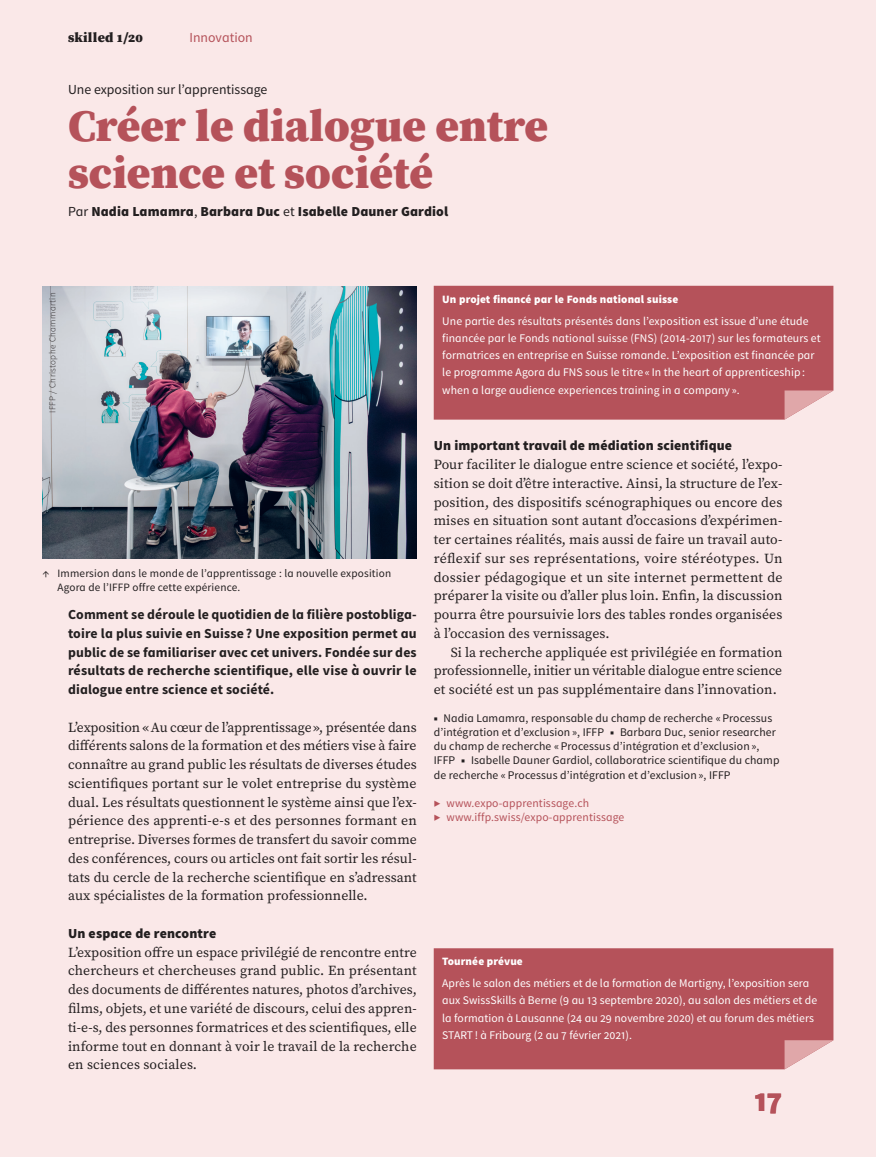
<style>
.page{position:relative;width:876px;height:1157px;background:#fae8e8}
.page>*{position:absolute;margin:0;border:0;box-sizing:border-box;transform-origin:0 0}
.t1{font:900 45px/47px "Source Serif Pro";color:#b5525a}
.t2{font:900 30px "Source Sans Pro";color:#b5525a}
.t3{font:13.8px/18.8px "Source Serif Pro";letter-spacing:.01em;color:#231f20;text-align:justify}
.t4{font:700 13.8px/18.8px "Source Sans Pro";letter-spacing:.01em;color:#231f20;text-align:justify}
.t5{font:900 13.8px "Source Sans Pro";letter-spacing:.01em;color:#231f20}
.t6{font:13.8px "Source Sans Pro";color:#231f20}
.t7{font:900 13.8px "Source Serif Pro";letter-spacing:.02em;color:#231f20}
.t8{font:13.8px "Source Sans Pro";color:#b5525a}
.t9{font:11.7px/17.2px "Source Sans Pro";letter-spacing:.01em;color:#fff}
.t10{font:11.7px/14.1px "Source Sans Pro";letter-spacing:.01em;color:#231f20}
.t11{font:11.7px/14.1px "Source Sans Pro";letter-spacing:.01em;color:#b5525a}
.t12{font:11.25px/14.1px "Source Sans Pro";letter-spacing:.015em;color:#231f20}
.t13{font:900 11.25px "Source Sans Pro";letter-spacing:.01em;color:#fff}
.t14{font:300 9px "Source Sans Pro";letter-spacing:.04em;color:#231f20}
.s1{font-weight:400}
.s2{font-weight:900}
</style>
<div class="page">
<img style="left:43px;top:286px;width:374px;height:272px">
<div style="left:434px;top:286px;width:399px;height:133px;background:#b5525a"></div>
<div style="left:434px;top:948px;width:399px;height:121px;background:#b5525a"></div>
<svg style="left:784px;top:390px;width:49px;height:29px"></svg>
<svg style="left:784px;top:1040px;width:49px;height:29px"></svg>
<p class="t7" style="left:68px;top:28px;width:76px">skilled 1/20</p>
<p class="t8" style="left:190px;top:29px;width:65px">Innovation</p>
<p class="t6" style="left:68px;top:81px;width:201px">Une exposition sur l’apprentissage</p>
<h1 class="t1" style="left:68px;top:101px;width:482px">Créer le dialogue entre science et société</h1>
<p class="t5" style="left:68px;top:202px;width:382px"><span class="s1">Par</span> Nadia Lamamra<span class="s1">,</span> Barbara Duc <span class="s1">et</span> Isabelle Dauner Gardiol</p>
<p class="t14" style="left:47px;top:413px;width:122px;rotate:-90deg">IFFP / Christophe Chammartin</p>
<p class="t13" style="left:442px;top:292px;width:238px">Un projet financé par le Fonds national suisse</p>
<p class="t9" style="left:442px;top:312px;width:380px">Une partie des résultats présentés dans l’exposition est issue d’une étude financée par le Fonds national suisse (FNS) (2014-2017) sur les formateurs et formatrices en entreprise en Suisse romande. L’exposition est financée par le programme Agora du FNS sous le titre « In the heart of apprenticeship : when a large audience experiences training in a company ».</p>
<p class="t12" style="left:58px;top:566px;width:335px;text-indent:-15px">↑ Immersion dans le monde de lʼapprentissage : la nouvelle exposition<br>Agora de lʼIFFP offre cette expérience.</p>
<p class="t4" style="left:68px;top:605px;width:350px">Comment se déroule le quotidien de la filière postobliga&shy;toire la plus suivie en Suisse ? Une exposition permet au public de se familiariser avec cet univers. Fondée sur des résultats de recherche scientifique, elle vise à ouvrir le dialogue entre science et société.</p>
<p class="t3" style="left:68px;top:717px;width:350px">L’exposition «Au cœur de l’apprentissage», présentée dans différents salons de la formation et des métiers vise à faire connaître au grand public les résultats de diverses études scientifiques portant sur le volet entreprise du système dual. Les résultats questionnent le système ainsi que l’ex&shy;périence des apprenti-e-s et des personnes formant en entreprise. Diverses formes de transfert du savoir comme des conférences, cours ou articles ont fait sortir les résul&shy;tats du cercle de la recherche scientifique en s’adressant aux spécialistes de la formation professionnelle.</p>
<p class="t5" style="left:68px;top:924px;width:150px">Un espace de rencontre</p>
<p class="t3" style="left:68px;top:942px;width:350px">L’exposition offre un espace privilégié de rencontre entre chercheurs et chercheuses grand public. En présentant des documents de différentes natures, photos d’archives, films, objets, et une variété de discours, celui des appren&shy;ti-e-s, des personnes formatrices et des scientifiques, elle informe tout en donnant à voir le travail de la recherche en sciences sociales.</p>
<p class="t5" style="left:434px;top:437px;width:300px">Un important travail de médiation scientifique</p>
<p class="t3" style="left:434px;top:455px;width:350px">Pour faciliter le dialogue entre science et société, l’expo&shy;sition se doit d’être interactive. Ainsi, la structure de l’ex&shy;position, des dispositifs scénographiques ou encore des mises en situation sont autant d’occasions d’expérimen&shy;ter certaines réalités, mais aussi de faire un travail auto&shy;réflexif sur ses représentations, voire stéréotypes. Un dossier pédagogique et un site internet permettent de préparer la visite ou d’aller plus loin. Enfin, la discussion pourra être poursuivie lors des tables rondes organisées à l’occasion des vernissages.</p>
<p class="t3" style="left:434px;top:642px;width:350px;text-indent:17px">Si la recherche appliquée est privilégiée en formation professionnelle, initier un véritable dialogue entre science et société est un pas supplémentaire dans l’innovation.</p>
<p class="t10" style="left:434px;top:711px;width:347px"><span class="s2">■</span> Nadia Lamamra, responsable du champ de recherche « Processus d’intégration et d’exclusion », IFFP <span class="s2">■</span> Barbara Duc, senior researcher du champ de recherche « Processus d’intégration et d’exclusion », IFFP <span class="s2">■</span> Isabelle Dauner Gardiol, collaboratrice scientifique du champ de recherche « Processus d’intégration et d’exclusion », IFFP</p>
<p class="t11" style="left:434px;top:796px;width:192px">▶ www.expo-apprentissage.ch<br>▶ www.iffp.swiss/expo-apprentissage</p>
<p class="t13" style="left:442px;top:954px;width:82px">Tournée prévue</p>
<p class="t9" style="left:442px;top:974px;width:377px">Après le salon des métiers et de la formation de Martigny, l’exposition sera aux SwissSkills à Berne (9 au 13 septembre 2020), au salon des métiers et de la formation à Lausanne (24 au 29 novembre 2020) et au forum des métiers START ! à Fribourg (2 au 7 février 2021).</p>
<h2 class="t2" style="left:754px;top:1082px;width:29px">17</h2>
</div>
